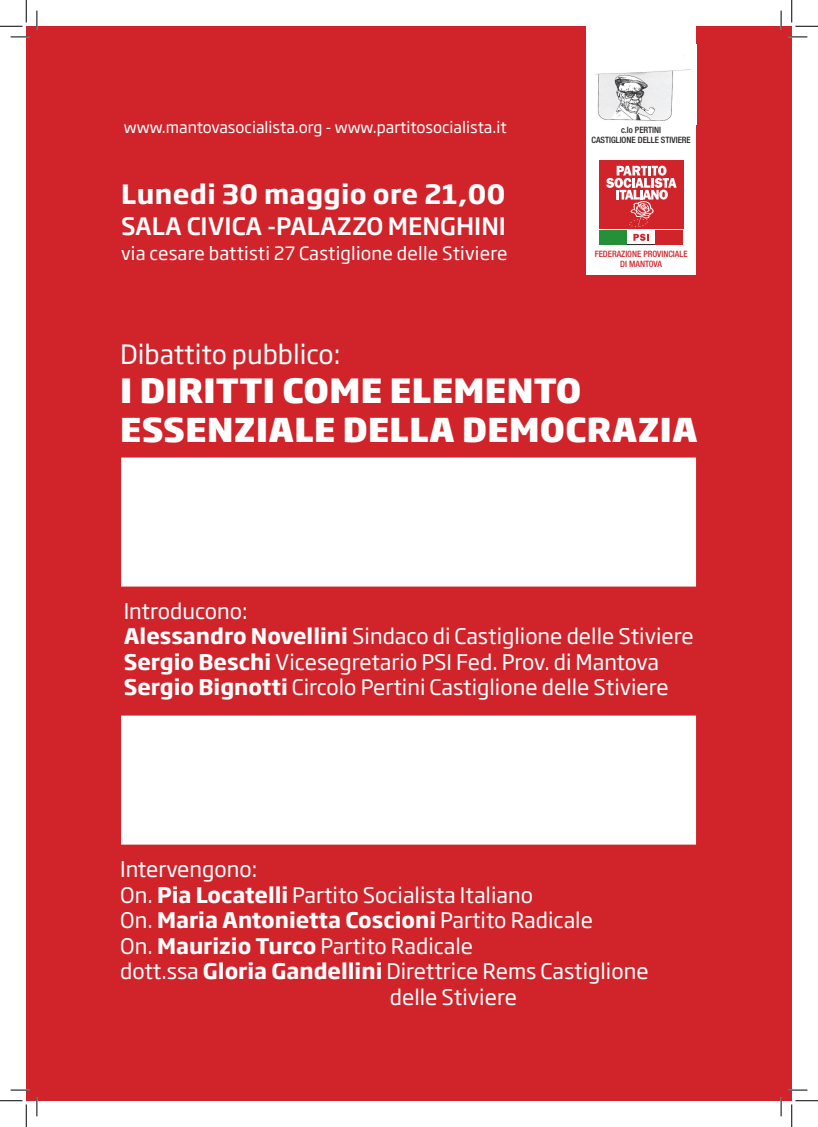
<style>
.page{position:relative;width:818px;height:1127px;background:#fff}
.page>*{position:absolute;margin:0;border:0;box-sizing:border-box;transform-origin:0 0}
.t1{font:800 33px "Soho Gothic Pro";letter-spacing:.01em;color:#fff}
.t2{font:800 32.5px "Soho Gothic Pro";letter-spacing:.01em;color:#fff}
.t3{font:700 26.25px "Soho Gothic Pro";letter-spacing:.015em;color:#fff}
.t4{font:26.25px "Soho Gothic Pro";color:#fff}
.t5{font:500 23.75px "Soho Gothic Pro";color:#fff}
.t6{font:21.25px/25.5px "Soho Gothic Pro";color:#fff}
.t7{font:700 21.25px "Soho Gothic Pro";color:#fff}
.t8{font:18.12px "Soho Gothic Pro";letter-spacing:.01em;color:#fff}
.t9{font:15.62px "Soho Gothic Pro";color:#fff}
.t10{font:500 condensed 8.75px/10px "Helvetica Neue";color:#231f20;text-align:center}
.t11{font:500 condensed 8.75px/10px "Helvetica Neue";color:#d1232a;text-align:center}
.s1{font-weight:700}
.s2{font-weight:400}
</style>
<div class="page">
<div style="left:26px;top:26px;width:766px;height:1074px;background:#d1232a"></div>
<div style="left:586px;top:26px;width:110px;height:248px;background:#fff"></div>
<svg style="left:121px;top:457px;width:575px;height:387px;fill:#fff"></svg>
<img style="left:595px;top:69px;width:96px;height:52px">
<hr style="left:626px;top:244px;width:30px;height:1px;background:#231f20">
<div style="left:599px;top:160px;width:84px;height:69px;background:#d1232a"></div>
<div style="left:655px;top:230px;width:28px;height:14px;background:#d1232a"></div>
<div style="left:599px;top:230px;width:28px;height:14px;background:#269039"></div>
<svg style="left:633px;top:234px;width:15px;height:7px"></svg>
<svg style="left:606px;top:166px;width:71px;height:61px"></svg>
<div style="left:682px;top:74px;width:10px;height:5px;background:#fff"></div>
<svg style="left:11px;top:36px;width:18px;height:2px"></svg>
<svg style="left:788px;top:36px;width:19px;height:2px"></svg>
<svg style="left:11px;top:1089px;width:18px;height:1px"></svg>
<svg style="left:788px;top:1089px;width:19px;height:1px"></svg>
<svg style="left:36px;top:11px;width:2px;height:18px"></svg>
<svg style="left:36px;top:1097px;width:2px;height:18px"></svg>
<svg style="left:780px;top:11px;width:2px;height:18px"></svg>
<svg style="left:780px;top:1097px;width:2px;height:18px"></svg>
<svg style="left:0;top:0;width:27px;height:27px"></svg>
<svg style="left:0;top:1100px;width:27px;height:26px"></svg>
<svg style="left:791px;top:0;width:27px;height:27px"></svg>
<svg style="left:791px;top:1100px;width:27px;height:26px"></svg>
<p class="t9" style="left:124px;top:115px;width:384px">www.mantovasocialista.org - www.partitosocialista.it</p>
<p class="t3" style="left:121px;top:173px;width:386px">Lunedi 30 maggio ore 21,00</p>
<p class="t5" style="left:121px;top:208px;width:386px">SALA CIVICA -PALAZZO MENGHINI</p>
<p class="t8" style="left:121px;top:239px;width:388px">via cesare battisti 27 Castiglione delle Stiviere</p>
<p class="t10" style="left:591px;top:125px;width:101px">c.lo PERTINI<br>CASTIGLIONE DELLE STIVIERE</p>
<p class="t11" style="left:595px;top:248px;width:94px">FEDERAZIONE PROVINCIALE<br>DI MANTOVA</p>
<p class="t4" style="left:120px;top:333px;width:222px">Dibattito pubblico:</p>
<h1 class="t1" style="left:120px;top:364px;width:463px">I DIRITTI COME ELEMENTO</h1>
<h2 class="t2" style="left:120px;top:404px;width:579px">ESSENZIALE DELLA DEMOCRAZIA</h2>
<p class="t6" style="left:124px;top:596px;width:572px">Introducono:<br><span class="s1">Alessandro Novellini</span> Sindaco di Castiglione delle Stiviere <span class="s1">Sergio Beschi</span> Vicesegretario PSI Fed. Prov. di Mantova <span class="s1">Sergio Bignotti</span> Circolo Pertini Castiglione delle Stiviere</p>
<p class="t6" style="left:120px;top:855px;width:139px">Intervengono:</p>
<p class="t6" style="left:120px;top:880px;width:414px">On. <span class="s1">Pia Locatelli</span> Partito Socialista Italiano</p>
<p class="t7" style="left:120px;top:903px;width:474px"><span class="s2">On.</span> Maria Antonietta Coscioni <span class="s2">Partito Radicale</span></p>
<p class="t6" style="left:120px;top:931px;width:355px">On. <span class="s1">Maurizio Turco</span> Partito Radicale</p>
<p class="t6" style="left:120px;top:957px;width:530px">dott.ssa <span class="s1">Gloria Gandellini</span> Direttrice Rems Castiglione</p>
<p class="t6" style="left:390px;top:982px;width:129px">delle Stiviere</p>
</div>
